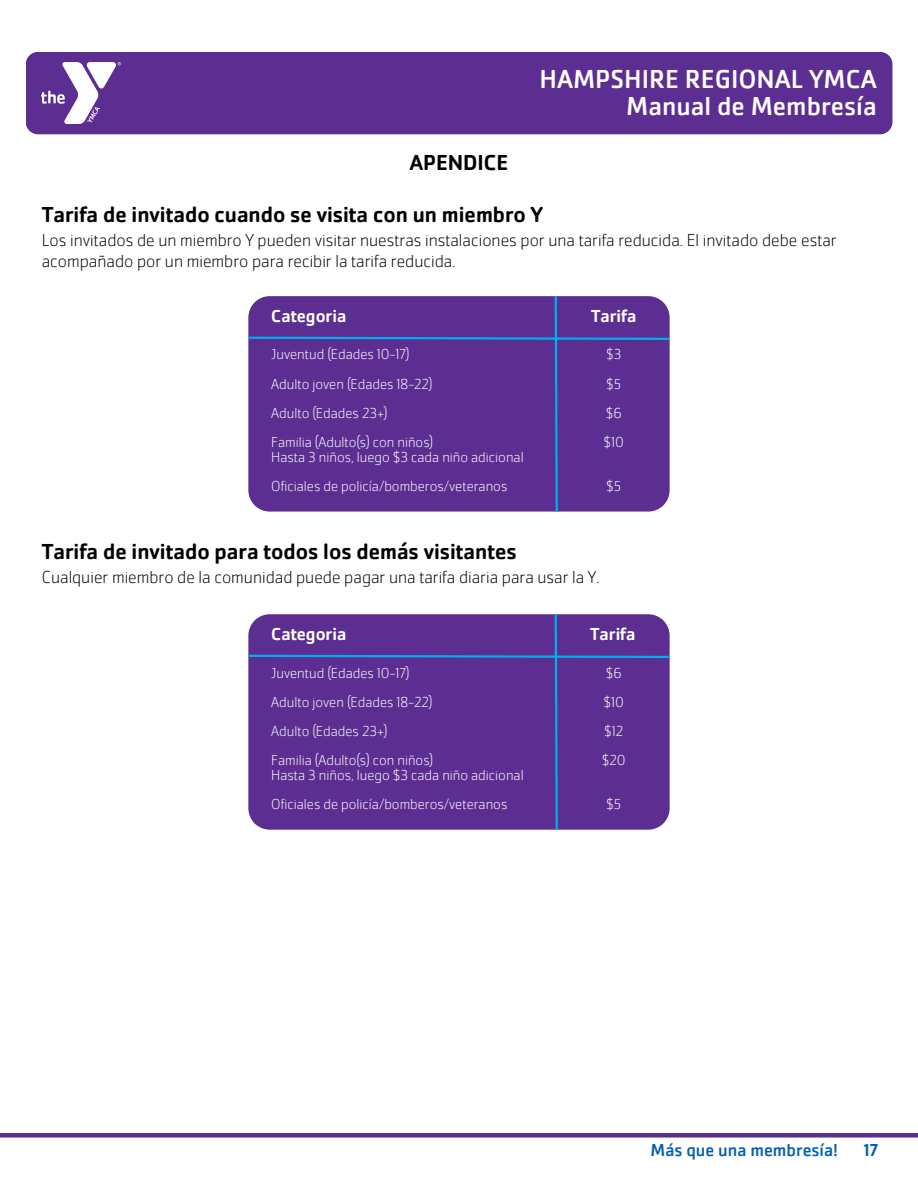
<style>
.page{position:relative;width:918px;height:1188px;background:#fff}
.page>*{position:absolute;margin:0;border:0;box-sizing:border-box;transform-origin:0 0}
.t1{font:27px/27px "Cachet Pro";color:#fff;text-align:right}
.t2{font:500 22.5px "Cachet Pro";color:#000}
.t3{font:200 18px/21.3px "Cachet Pro";color:#000}
.t4{font:500 18px "Cachet Pro";color:#fff}
.t5{font:18px "Cachet Pro";color:#0060af}
.t6{font:500 18px "Cachet Pro";color:#0060af}
.t7{font:200 15px "Cachet Pro";color:#fff}
</style>
<div class="page">
<div style="left:26px;top:52px;width:866px;height:82px;background:#5c2e91"></div>
<img style="left:42px;top:63px;width:78px;height:61px">
<div style="left:248px;top:296px;width:422px;height:216px;background:#5c2e91"></div>
<div style="left:0;top:1133px;width:918px;height:5px;background:#5c2e91"></div>
<div style="left:248px;top:614px;width:422px;height:216px;background:#5c2e91"></div>
<h2 class="t2" style="left:410px;top:148px;width:100px">APENDICE</h2>
<h1 class="t1" style="left:539px;top:65px;width:339px">HAMPSHIRE REGIONAL YMCA<br>Manual de Membresía</h1>
<h4 class="t2" style="left:42px;top:200px;width:503px">Tarifa de invitado cuando se visita con un miembro Y</h4>
<h4 class="t3" style="left:42px;top:229px;width:796px">Los invitados de un miembro Y pueden visitar nuestras instalaciones por una tarifa reducida. El invitado debe estar acompañado por un miembro para recibir la tarifa reducida.</h4>
<p class="t4" style="left:271px;top:305px;width:76px">Categoria</p>
<p class="t4" style="left:591px;top:305px;width:47px">Tarifa</p>
<h3 class="t7" style="left:271px;top:345px;width:140px">Juventud (Edades 10-17)</h3>
<p class="t7" style="left:271px;top:374px;width:163px">Adulto joven (Edades 18-22)</p>
<p class="t7" style="left:271px;top:403px;width:118px">Adulto (Edades 23+)</p>
<p class="t7" style="left:271px;top:433px;width:163px">Familia (Adulto(s) con niños)</p>
<p class="t7" style="left:271px;top:447px;width:254px">Hasta 3 niños, luego $3 cada niño adicional</p>
<p class="t7" style="left:271px;top:477px;width:238px">Oficiales de policía/bomberos/veteranos</p>
<p class="t7" style="left:606px;top:345px;width:17px">$3</p>
<h3 class="t7" style="left:606px;top:374px;width:16px">$5</h3>
<p class="t7" style="left:606px;top:403px;width:17px">$6</p>
<p class="t7" style="left:604px;top:433px;width:22px">$10</p>
<p class="t7" style="left:606px;top:477px;width:16px">$5</p>
<h4 class="t2" style="left:42px;top:537px;width:477px">Tarifa de invitado para todos los demás visitantes</h4>
<h4 class="t3" style="left:42px;top:566px;width:560px">Cualquier miembro de la comunidad puede pagar una tarifa diaria para usar la Y.</h4>
<h3 class="t4" style="left:271px;top:623px;width:76px">Categoria</h3>
<p class="t4" style="left:590px;top:623px;width:47px">Tarifa</p>
<p class="t7" style="left:271px;top:663px;width:140px">Juventud (Edades 10-17)</p>
<p class="t7" style="left:271px;top:692px;width:163px">Adulto joven (Edades 18-22)</p>
<p class="t7" style="left:271px;top:722px;width:118px">Adulto (Edades 23+)</p>
<p class="t7" style="left:271px;top:751px;width:163px">Familia (Adulto(s) con niños)</p>
<h3 class="t7" style="left:271px;top:765px;width:254px">Hasta 3 niños, luego $3 cada niño adicional</h3>
<p class="t7" style="left:271px;top:795px;width:238px">Oficiales de policía/bomberos/veteranos</p>
<p class="t7" style="left:606px;top:663px;width:17px">$6</p>
<p class="t7" style="left:604px;top:692px;width:22px">$10</p>
<p class="t7" style="left:604px;top:722px;width:21px">$12</p>
<p class="t7" style="left:602px;top:751px;width:25px">$20</p>
<p class="t7" style="left:606px;top:795px;width:16px">$5</p>
<h3 class="t5" style="left:651px;top:1139px;width:189px">Más que una membresía!</h3>
<p class="t6" style="left:864px;top:1139px;width:16px">17</p>
</div>
